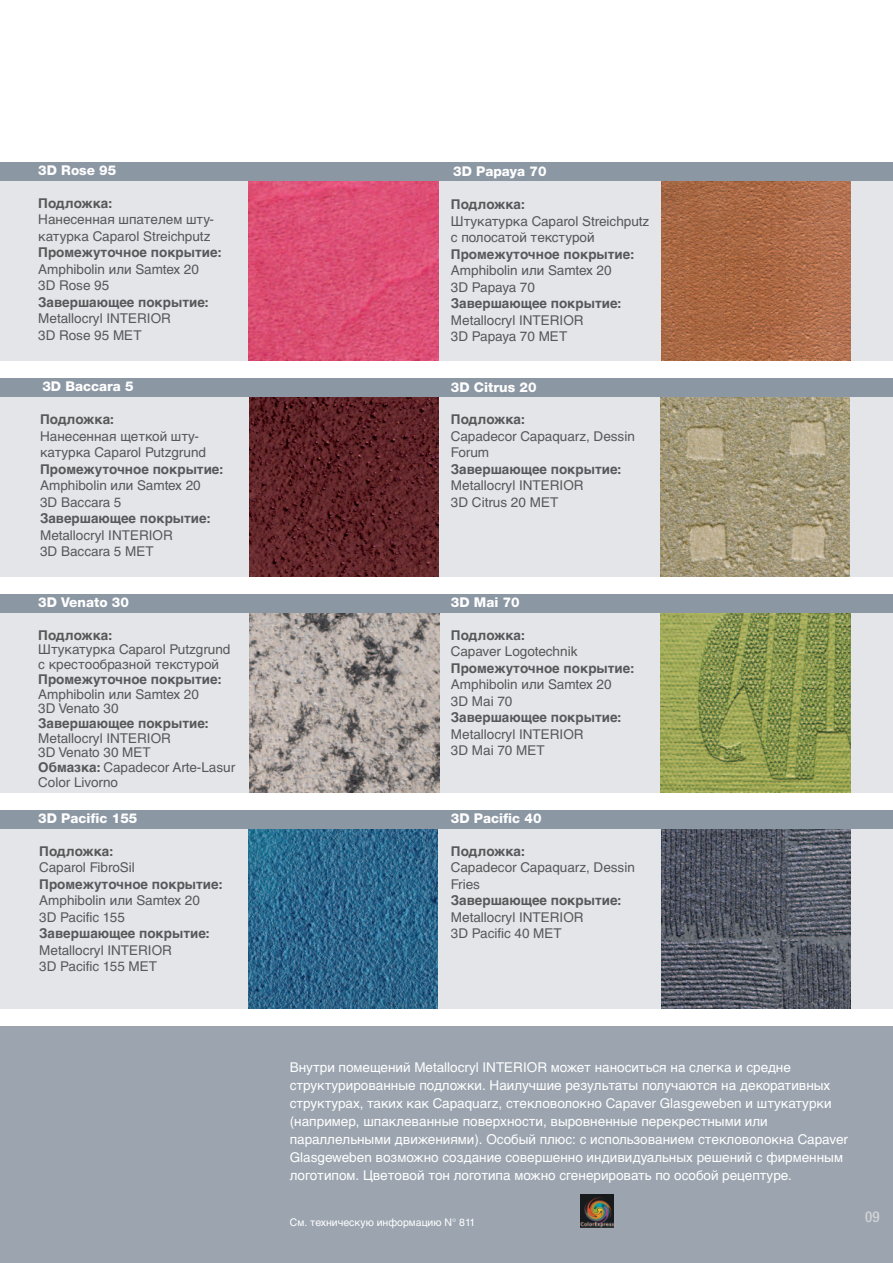
<style>
.page{position:relative;width:893px;height:1263px;background:#fff}
.page>*{position:absolute;margin:0;border:0;box-sizing:border-box;transform-origin:0 0}
.t1{font:500 condensed 15px "Helvetica Neue";color:#d1d2d4}
.t2{font:13.5px/16.5px "Helvetica Cyr Upright";color:#57585a}
.t3{font:13.5px/18px "Helvetica Cyr Upright";color:#fff}
.t4{font:700 13.5px "Helvetica Cyr";color:#57585a}
.t5{font:800 13.5px "Helvetica Neue LT";color:#fff}
.t6{font:10.5px "Helvetica Cyr Upright";color:#fff}
.s1{font-family:"Helvetica Cyr";font-weight:700}
</style>
<div class="page">
<div style="left:0;top:810px;width:892px;height:198px;background:#e3e5e8"></div>
<div style="left:0;top:594px;width:892px;height:198px;background:#e3e5e8"></div>
<div style="left:0;top:379px;width:892px;height:197px;background:#e3e5e8"></div>
<div style="left:0;top:162px;width:892px;height:198px;background:#e3e5e8"></div>
<img style="left:661px;top:180px;width:189px;height:180px">
<img style="left:660px;top:396px;width:189px;height:180px">
<img style="left:660px;top:612px;width:190px;height:180px">
<img style="left:661px;top:828px;width:189px;height:180px">
<img style="left:249px;top:180px;width:189px;height:180px">
<img style="left:249px;top:396px;width:189px;height:180px">
<img style="left:250px;top:612px;width:189px;height:180px">
<img style="left:248px;top:828px;width:189px;height:180px">
<div style="left:0;top:1026px;width:892px;height:237px;background:#9ba4af"></div>
<div style="left:0;top:162px;width:892px;height:18px;background:#8c97a4"></div>
<div style="left:0;top:378px;width:892px;height:18px;background:#8c97a4"></div>
<div style="left:0;top:594px;width:892px;height:18px;background:#8c97a4"></div>
<div style="left:0;top:810px;width:892px;height:18px;background:#8c97a4"></div>
<img style="left:580px;top:1195px;width:33px;height:32px">
<p class="t5" style="left:38px;top:165px;width:80px">3D Rose 95</p>
<p class="t4" style="left:38px;top:198px;width:75px">Подложка:</p>
<p class="t2" style="left:38px;top:213px;width:177px">Нанесенная шпателем шту&shy;катурка Caparol Streichputz</p>
<p class="t4" style="left:38px;top:247px;width:185px">Промежуточное покрытие:</p>
<p class="t2" style="left:38px;top:262px;width:162px">Amphibolin или Samtex 20<br>3D Rose 95</p>
<p class="t4" style="left:38px;top:297px;width:172px">Завершающее покрытие:</p>
<p class="t2" style="left:38px;top:312px;width:134px">Metallocryl INTERIOR<br>3D Rose 95 MET</p>
<p class="t5" style="left:453px;top:166px;width:95px">3D Papaya 70</p>
<p class="t4" style="left:451px;top:199px;width:75px">Подложка:</p>
<p class="t2" style="left:451px;top:214px;width:200px">Штукатурка Caparol Streichputz с полосатой текстурой</p>
<p class="t4" style="left:451px;top:249px;width:185px">Промежуточное покрытие:</p>
<p class="t2" style="left:451px;top:264px;width:162px">Amphibolin или Samtex 20<br>3D Papaya 70</p>
<p class="t4" style="left:451px;top:298px;width:172px">Завершающее покрытие:</p>
<p class="t2" style="left:451px;top:313px;width:134px">Metallocryl INTERIOR<br>3D Papaya 70 MET</p>
<p class="t5" style="left:42px;top:381px;width:93px">3D Baccara 5</p>
<p class="t5" style="left:451px;top:382px;width:87px">3D Citrus 20</p>
<p class="t4" style="left:40px;top:414px;width:75px">Подложка:</p>
<p class="t2" style="left:40px;top:429px;width:167px">Нанесенная щеткой шту&shy;катурка Caparol Putzgrund</p>
<p class="t4" style="left:40px;top:464px;width:185px">Промежуточное покрытие:</p>
<p class="t2" style="left:40px;top:479px;width:162px">Amphibolin или Samtex 20<br>3D Baccara 5</p>
<p class="t4" style="left:40px;top:513px;width:172px">Завершающее покрытие:</p>
<p class="t2" style="left:40px;top:528px;width:134px">Metallocryl INTERIOR<br>3D Baccara 5 MET</p>
<p class="t5" style="left:38px;top:597px;width:92px">3D Venato 30</p>
<p class="t4" style="left:38px;top:630px;width:75px">Подложка:</p>
<p class="t2" style="left:38px;top:644px;width:194px;line-height:14.7px">Штукатурка Caparol Putzgrund с крестообразной текстурой</p>
<p class="t4" style="left:38px;top:674px;width:185px">Промежуточное покрытие:</p>
<p class="t2" style="left:38px;top:688px;width:162px;line-height:14.7px">Amphibolin или Samtex 20<br>3D Venato 30</p>
<p class="t4" style="left:38px;top:718px;width:172px">Завершающее покрытие:</p>
<p class="t2" style="left:38px;top:732px;width:198px;line-height:14.7px">Metallocryl INTERIOR<br>3D Venato 30 MET<br><span class="s1">Обмазка:</span> Capadecor Arte-Lasur<br>Color Livorno</p>
<p class="t4" style="left:451px;top:414px;width:75px">Подложка:</p>
<p class="t2" style="left:451px;top:429px;width:185px">Capadecor Capaquarz, Dessin<br>Forum</p>
<p class="t4" style="left:451px;top:464px;width:172px">Завершающее покрытие:</p>
<p class="t2" style="left:451px;top:478px;width:134px">Metallocryl INTERIOR<br>3D Citrus 20 MET</p>
<p class="t5" style="left:451px;top:597px;width:70px">3D Mai 70</p>
<p class="t4" style="left:451px;top:630px;width:75px">Подложка:</p>
<p class="t2" style="left:451px;top:645px;width:128px">Capaver Logotechnik</p>
<p class="t4" style="left:451px;top:663px;width:185px">Промежуточное покрытие:</p>
<p class="t2" style="left:451px;top:678px;width:162px">Amphibolin или Samtex 20<br>3D Mai 70</p>
<p class="t4" style="left:451px;top:712px;width:172px">Завершающее покрытие:</p>
<p class="t2" style="left:451px;top:727px;width:134px">Metallocryl INTERIOR<br>3D Mai 70 MET</p>
<p class="t5" style="left:38px;top:813px;width:101px">3D Pacific 155</p>
<p class="t5" style="left:451px;top:813px;width:92px">3D Pacific 40</p>
<p class="t4" style="left:39px;top:846px;width:75px">Подложка:</p>
<p class="t2" style="left:39px;top:861px;width:97px">Caparol FibroSil</p>
<p class="t4" style="left:39px;top:879px;width:185px">Промежуточное покрытие:</p>
<p class="t2" style="left:39px;top:894px;width:162px">Amphibolin или Samtex 20<br>3D Pacific 155</p>
<p class="t4" style="left:39px;top:928px;width:172px">Завершающее покрытие:</p>
<p class="t2" style="left:39px;top:943px;width:134px">Metallocryl INTERIOR<br>3D Pacific 155 MET</p>
<p class="t4" style="left:451px;top:846px;width:75px">Подложка:</p>
<p class="t2" style="left:451px;top:861px;width:185px">Capadecor Capaquarz, Dessin<br>Fries</p>
<p class="t4" style="left:451px;top:895px;width:172px">Завершающее покрытие:</p>
<p class="t2" style="left:451px;top:910px;width:134px">Metallocryl INTERIOR<br>3D Pacific 40 MET</p>
<p class="t3" style="left:290px;top:1059px;width:559px">Внутри помещений Metallocryl INTERIOR может наноситься на слегка и средне структурированные подложки. Наилучшие результаты получаются на декоративных структурах, таких как Capaquarz, стекловолокно Capaver Glasgeweben и штукатурки (например, шпаклеванные поверхности, выровненные перекрестными или параллельными движениями). Особый плюс: с использованием стекловолокна Capaver Glasgeweben возможно создание совершенно индивидуальных решений с фирменным логотипом. Цветовой тон логотипа можно сгенерировать по особой рецептуре.</p>
<p class="t6" style="left:290px;top:1219px;width:187px">См. техническую информацию N° 811</p>
<p class="t1" style="left:865px;top:1211px;width:16px">09</p>
</div>
